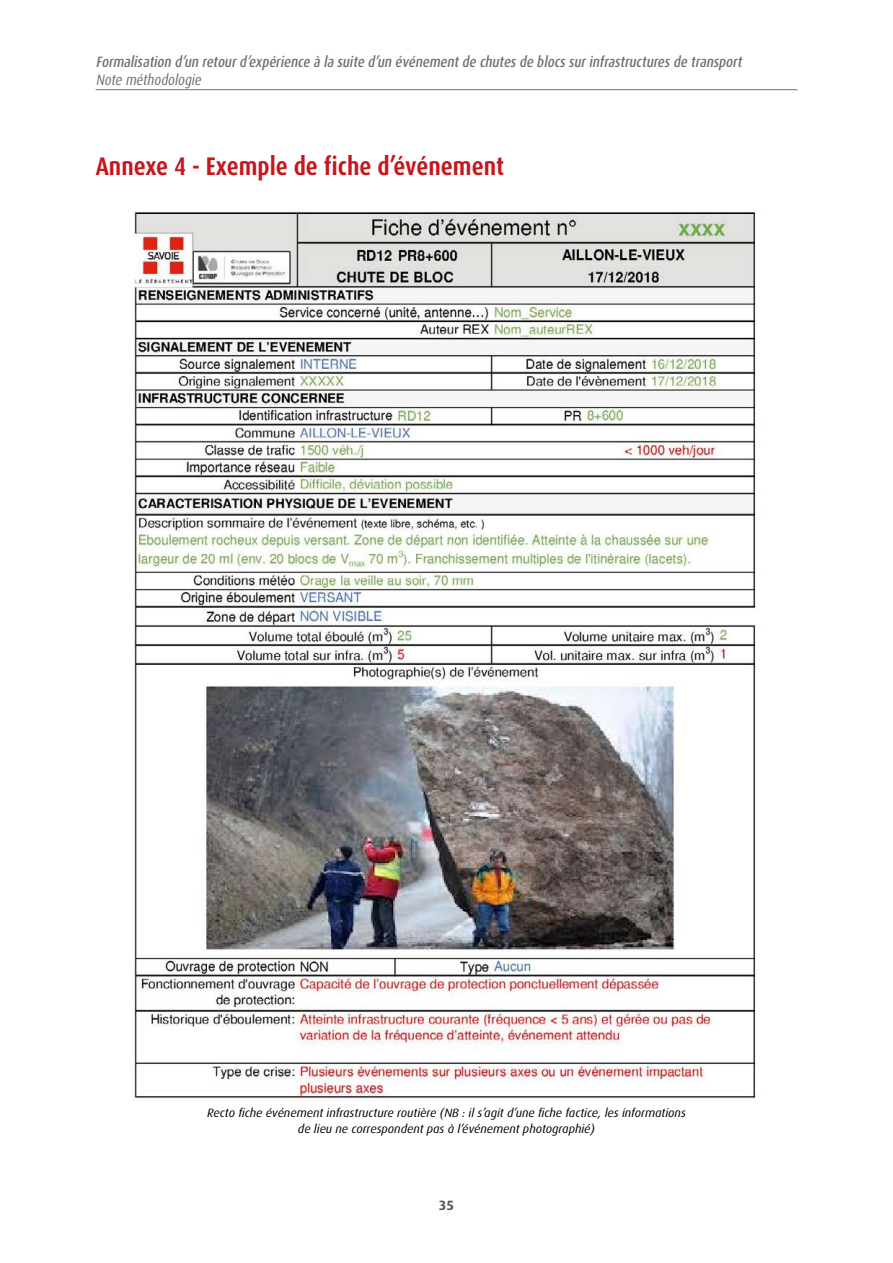
<style>
.page{position:relative;width:893px;height:1263px;background:#fff}
.page>*{position:absolute;margin:0;border:0;box-sizing:border-box;transform-origin:0 0}
.t1{font:700 condensed 25.5px "Dax OT";color:#c9151d}
.t2{font:italic 500 condensed 15px "Dax OT";color:#706f6f}
.t3{font:italic condensed 15px "Dax OT";color:#706f6f}
.t4{font:700 13.5px "Dax OT";color:#575756}
.t5{font:italic 12px/16.5px "Dax OT";color:#000;text-align:center}
</style>
<div class="page">
<hr style="left:96px;top:89px;width:701px;height:1px;background:#706f6f">
<img style="left:133px;top:211px;width:623px;height:889px">
<p class="t2" style="left:96px;top:52px;width:651px">Formalisation d’un retourd’expérience à la suite d’un événementde chutesde blocssurinfrastructuresde transport</p>
<p class="t3" style="left:96px;top:70px;width:110px">Note méthodologie</p>
<h1 class="t1" style="left:96px;top:150px;width:410px">Annexe 4 - Exemple de fiche d’événement</h1>
<p class="t5" style="left:207px;top:1104px;width:480px">Recto fiche événement infrastructure routière (NB : il s’agit d’une fiche factice, les informations de lieu ne correspondent pas à l’événement photographié)</p>
<p class="t4" style="left:439px;top:1197px;width:17px">35</p>
</div>
